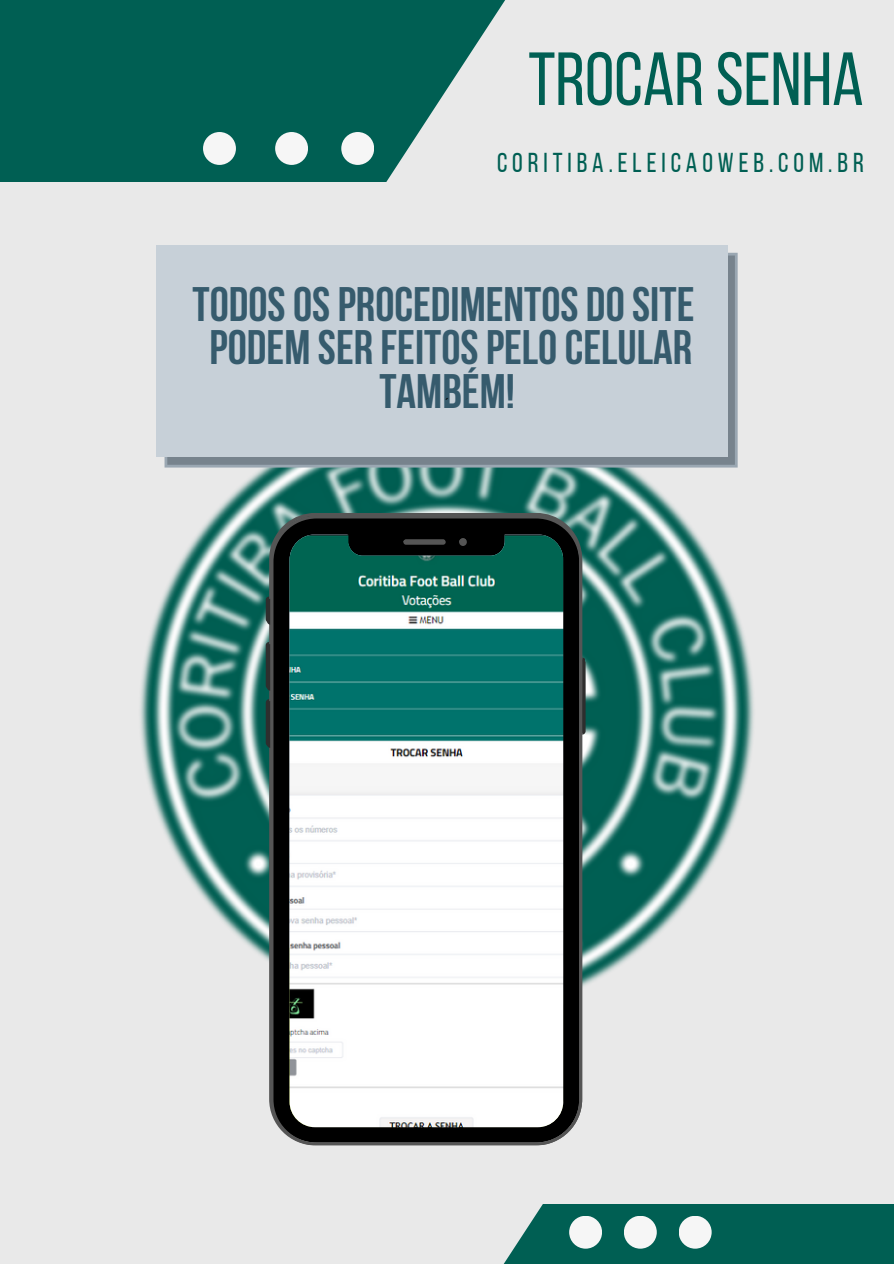
<style>
.page{position:relative;width:894px;height:1264px;background:#fff}
.page>*{position:absolute;margin:0;border:0;box-sizing:border-box;transform-origin:0 0}
.t1{font:75px "Bebas Neue";color:#005f53}
.t2{font:700 48.15px/43.2px "Bebas Neue";color:#365b6d;text-align:center}
.t3{font:27.3px "Bebas Neue";letter-spacing:.18em;color:#005f53}
.t4{font:18px "Bebas Neue";color:#000}
</style>
<div class="page">
<div style="left:0;top:0;width:893px;height:1263px;background:#e9e9e9"></div>
<div style="left:504px;top:1204px;width:389px;height:59px;background:#005f53"></div>
<div style="left:0;top:0;width:312px;height:181px;background:#005f53"></div>
<svg style="left:312px;top:0;width:193px;height:181px"></svg>
<div style="left:341px;top:132px;width:33px;height:33px;background:#f6f6f6;border-radius:50%"></div>
<div style="left:275px;top:132px;width:33px;height:33px;background:#f6f6f6;border-radius:50%"></div>
<div style="left:203px;top:132px;width:33px;height:33px;background:#f6f6f6;border-radius:50%"></div>
<div style="left:569px;top:1215px;width:33px;height:33px;background:#f6f6f6;border-radius:50%"></div>
<div style="left:623px;top:1215px;width:33px;height:33px;background:#f6f6f6;border-radius:50%"></div>
<div style="left:678px;top:1215px;width:33px;height:33px;background:#f6f6f6;border-radius:50%"></div>
<img style="left:140px;top:245px;width:614px;height:820px">
<svg style="left:164px;top:253px;width:573px;height:214px;background:#828e99"></svg>
<div style="left:157px;top:245px;width:569px;height:212px;background:#c7d0d8"></div>
<svg style="left:266px;top:596px;width:4px;height:28px"></svg>
<svg style="left:266px;top:642px;width:4px;height:48px"></svg>
<svg style="left:266px;top:699px;width:4px;height:49px"></svg>
<svg style="left:582px;top:657px;width:3px;height:77px"></svg>
<svg style="left:270px;top:515px;width:312px;height:630px;background:#91aca9"></svg>
<p class="t1" style="left:528px;top:49px;width:337px">TROCARSENHA</p>
<p class="t3" style="left:497px;top:151px;width:368px">CORITIBA.ELEICAOWEB.COM.BR</p>
<p class="t2" style="left:192px;top:287px;width:503px">TODOSOSPROCEDIMENTOS DOSITE<br>PODEM SER FEITOSPELOCELULAR<br>TAMBÉM!</p>
<p class="t4" style="left:445px;top:400px;width:6px">´</p>
</div>
